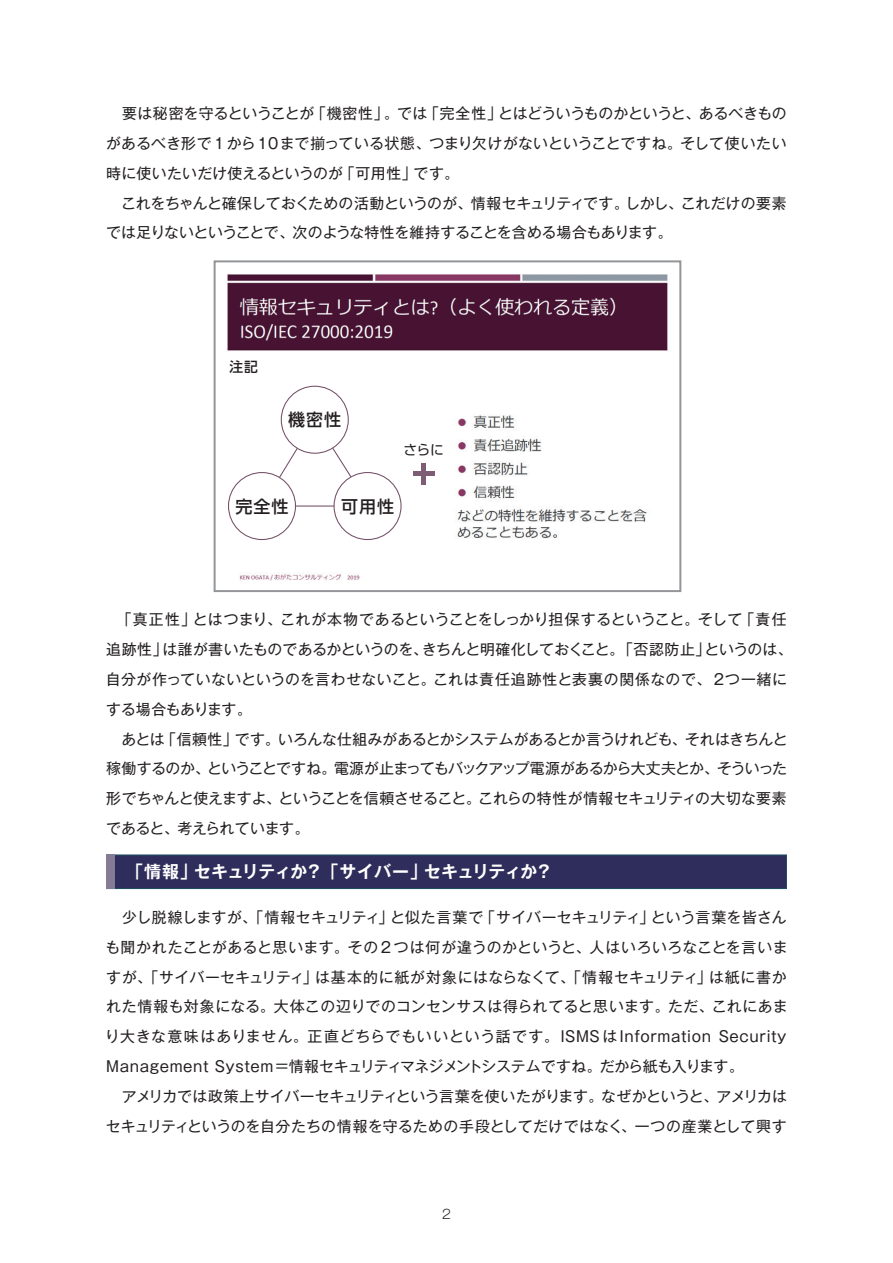
<style>
.page{position:relative;width:893px;height:1263px;background:#fff}
.page>*{position:absolute;margin:0;border:0;box-sizing:border-box;transform-origin:0 0}
.t1{font:700 16.95px "Gothic MB101 Pro De";letter-spacing:-.035em;color:#fff}
.t2{font:500 16.95px "UD Shin Go Pro";letter-spacing:.06em;color:#231f20}
.t3{font:14.85px/29.7px "Gothic MB101 Pro";letter-spacing:.005em;color:#231f20}
.t4{font:14.85px/29.7px "Gothic MB101 Pro";letter-spacing:-.02em;color:#231f20}
.t5{font:14.85px "Gothic MB101 Pro";letter-spacing:.025em;color:#231f20}
.t6{font:14.85px "Gothic MB101 Pro";letter-spacing:.045em;color:#231f20}
.t7{font:14.85px "Gothic MB101 Pro";letter-spacing:.03em;color:#231f20}
.t8{font:14.85px "Gothic MB101 Pro";letter-spacing:-.05em;color:#231f20}
.t9{font:14.85px "Gothic MB101 Pro";letter-spacing:-.015em;color:#231f20}
.t10{font:14.85px "Gothic MB101 Pro";letter-spacing:.05em;color:#231f20}
.t11{font:14.85px "Gothic MB101 Pro";letter-spacing:-.025em;color:#231f20}
.t12{font:14.85px "Gothic MB101 Pro";letter-spacing:-.03em;color:#231f20}
.t13{font:14.85px "Gothic MB101 Pro";letter-spacing:.04em;color:#231f20}
.t14{font:13.8px "UD Shin Go Pro";color:#231f20}
.t15{font:500 13.8px "UD Shin Go Pro";color:#231f20}
.t16{font:300 12.75px "Gothic MB101 Pro";color:#231f20}
</style>
<div class="page">
<img style="left:227px;top:274px;width:441px;height:307px">
<div style="left:214px;top:260px;width:467px;height:332px;border:2px solid #939598"></div>
<div style="left:107px;top:855px;width:679px;height:33px;background:#2e2d5b"></div>
<div style="left:106px;top:855px;width:681px;height:34px;border:1px solid #1c5062"></div>
<div style="left:106px;top:855px;width:9px;height:34px;background:#857b95"></div>
<svg style="left:260px;top:418px;width:111px;height:89px"></svg>
<div style="left:281px;top:386px;width:67px;height:67px;background:#fff;border-radius:50%"></div>
<div style="left:281px;top:386px;width:68px;height:68px;border:1px solid #745067;border-radius:50%"></div>
<div style="left:228px;top:472px;width:67px;height:67px;background:#fff;border-radius:50%"></div>
<div style="left:228px;top:472px;width:68px;height:68px;border:1px solid #745067;border-radius:50%"></div>
<div style="left:334px;top:472px;width:67px;height:67px;background:#fff;border-radius:50%"></div>
<div style="left:334px;top:472px;width:68px;height:68px;border:1px solid #745067;border-radius:50%"></div>
<div style="left:421px;top:463px;width:5px;height:21px;background:#7e5d74"></div>
<div style="left:413px;top:471px;width:21px;height:5px;background:#7e5d74"></div>
<p class="t11" style="left:498px;top:101px;width:290px">とはどういうものかというと、あるべきもの</p>
<p class="t3" style="left:311px;top:97px;width:118px">「機密性」。では</p>
<p class="t3" style="left:424px;top:97px;width:79px">「完全性」</p>
<p class="t3" style="left:106px;top:97px;width:209px">　要は秘密を守るということが</p>
<p class="t3" style="left:106px;top:127px;width:682px">があるべき形で1 から10まで揃っている状態、つまり欠けがないということですね。そして使いたい</p>
<p class="t3" style="left:414px;top:156px;width:47px">です。</p>
<p class="t3" style="left:340px;top:156px;width:78px">「可用性」</p>
<p class="t3" style="left:106px;top:156px;width:238px">時に使いたいだけ使えるというのが</p>
<p class="t4" style="left:106px;top:186px;width:568px">　これをちゃんと確保しておくための活動というのが、情報セキュリティです。<br>では足りないということで、次のような特性を維持することを含める場合もあります。</p>
<p class="t3" style="left:625px;top:186px;width:59px">しかし、</p>
<p class="t5" style="left:681px;top:191px;width:107px">これだけの要素</p>
<p class="t15" style="left:230px;top:355px;width:30px">注記</p>
<p class="t2" style="left:288px;top:406px;width:55px">機密性</p>
<p class="t14" style="left:403px;top:438px;width:42px">さらに</p>
<p class="t2" style="left:235px;top:492px;width:55px">完全性</p>
<p class="t2" style="left:341px;top:492px;width:55px">可用性</p>
<p class="t3" style="left:106px;top:603px;width:91px">　「真正性」</p>
<p class="t3" style="left:739px;top:603px;width:49px">「責任</p>
<p class="t3" style="left:193px;top:603px;width:551px">とはつまり、これが本物であるということをしっかり担保するということ。そして</p>
<p class="t9" style="left:422px;top:637px;width:290px">きちんと明確化しておくこと。「否認防止」</p>
<p class="t4" style="left:163px;top:633px;width:267px">は誰が書いたものであるかというのを、</p>
<p class="t3" style="left:106px;top:633px;width:63px">追跡性」</p>
<p class="t3" style="left:705px;top:633px;width:89px">というのは、</p>
<p class="t10" style="left:433px;top:667px;width:355px">これは責任追跡性と表裏の関係なので、２つ一緒に</p>
<p class="t5" style="left:106px;top:667px;width:331px">自分が作っていないというのを言わせないこと。</p>
<p class="t4" style="left:106px;top:692px;width:147px">する場合もあります。</p>
<p class="t3" style="left:235px;top:722px;width:554px">です。いろんな仕組みがあるとかシステムがあるとか言うけれども、それはきちんと</p>
<p class="t3" style="left:161px;top:722px;width:78px">「信頼性」</p>
<p class="t3" style="left:106px;top:722px;width:60px">　あとは</p>
<p class="t3" style="left:106px;top:752px;width:105px">稼働するのか、</p>
<p class="t8" style="left:207px;top:756px;width:581px">ということですね。電源が止まってもバックアップ電源があるから大丈夫とか、そういった</p>
<p class="t4" style="left:106px;top:781px;width:205px">形でちゃんと使えますよ、<br>であると、考えられています。</p>
<p class="t12" style="left:279px;top:786px;width:204px">ということを信頼させること。</p>
<p class="t3" style="left:478px;top:781px;width:310px">これらの特性が情報セキュリティの大切な要素</p>
<p class="t1" style="left:126px;top:858px;width:73px">「情報」</p>
<p class="t1" style="left:194px;top:858px;width:235px">セキュリティか？ 「サイバー」</p>
<p class="t1" style="left:424px;top:858px;width:130px">セキュリティか?</p>
<p class="t3" style="left:106px;top:900px;width:289px">　少し脱線しますが、「情報セキュリティ」</p>
<p class="t5" style="left:105px;top:935px;width:684px">も聞かれたことがあると思います。その2 つは何が違うのかというと、人はいろいろなことを言いま</p>
<p class="t3" style="left:709px;top:960px;width:79px">は紙に書か</p>
<p class="t4" style="left:480px;top:900px;width:175px">「サイバーセキュリティ」</p>
<p class="t3" style="left:390px;top:900px;width:95px">と似た言葉で</p>
<p class="t3" style="left:651px;top:900px;width:137px">という言葉を皆さん</p>
<p class="t6" style="left:315px;top:965px;width:398px">は基本的に紙が対象にはならなくて、「情報セキュリティ」</p>
<p class="t3" style="left:106px;top:960px;width:213px">すが、「サイバーセキュリティ」</p>
<p class="t7" style="left:106px;top:994px;width:683px">れた情報も対象になる。大体この辺りでのコンセンサスは得られてると思います。ただ、これにあま</p>
<p class="t13" style="left:719px;top:1024px;width:69px">Security</p>
<p class="t6" style="left:105px;top:1024px;width:608px">り大きな意味はありません。正直どちらでもいいという話です。ISMSは Information</p>
<p class="t3" style="left:106px;top:1049px;width:639px">Management System＝情報セキュリティマネジメントシステムですね。だから紙も入ります。</p>
<p class="t9" style="left:601px;top:1084px;width:187px">なぜかというと、アメリカは</p>
<p class="t3" style="left:106px;top:1079px;width:682px">　アメリカでは政策上サイバーセキュリティという言葉を使いたがります。<br>セキュリティというのを自分たちの情報を守るための手段としてだけではなく、一つの産業として興す</p>
<p class="t16" style="left:442px;top:1203px;width:10px">2</p>
</div>
